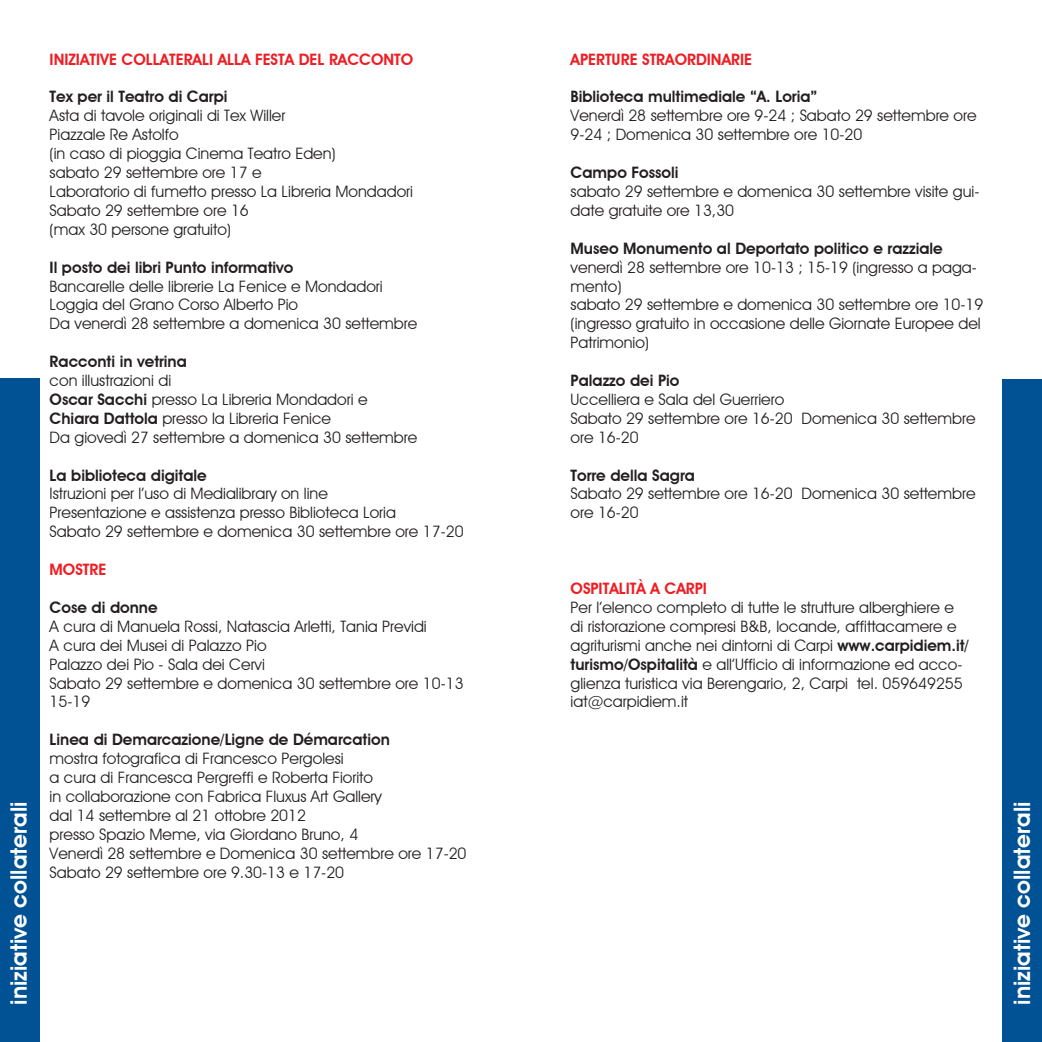
<style>
.page{position:relative;width:1042px;height:1042px;background:#fff}
.page>*{position:absolute;margin:0;border:0;box-sizing:border-box;transform-origin:0 0}
.Testo_normale{font:600 22.75px "Avant Garde IT Cby BT";color:#fff}
.t1{font:15.75px/18.9px "Avant Garde IT Cby BT";color:#231f20}
.t2{font:600 15.75px "Avant Garde IT Cby BT";color:#231f20}
.t3{font:600 15.75px "Avant Garde IT Cby BT";color:#ee1d23}
.s1{font-weight:600}
</style>
<div class="page">
<div style="left:0;top:378px;width:39px;height:664px;background:#005294"></div>
<div style="left:1002px;top:379px;width:40px;height:663px;background:#005294"></div>
<p class="t3" style="left:50px;top:50px;width:365px">INIZIATIVE COLLATERALI ALLA FESTA DEL RACCONTO</p>
<p class="t2" style="left:50px;top:87px;width:179px">Tex per il Teatro di Carpi</p>
<p class="t1" style="left:50px;top:106px;width:237px">Asta di tavole originali di Tex Willer</p>
<p class="t1" style="left:50px;top:125px;width:131px">Piazzale Re Astolfo</p>
<p class="t1" style="left:50px;top:144px;width:288px">(in caso di pioggia Cinema Teatro Eden)</p>
<p class="t1" style="left:50px;top:163px;width:213px">sabato 29 settembre ore 17 e</p>
<p class="t1" style="left:50px;top:182px;width:365px">Laboratorio di fumetto presso La Libreria Mondadori</p>
<p class="t1" style="left:50px;top:201px;width:201px">Sabato 29 settembre ore 16</p>
<p class="t1" style="left:50px;top:220px;width:183px">(max 30 persone gratuito)</p>
<p class="t2" style="left:50px;top:258px;width:245px">Il posto dei libri Punto informativo</p>
<p class="t1" style="left:50px;top:276px;width:335px">Bancarelle delle librerie La Fenice e Mondadori</p>
<p class="t1" style="left:50px;top:295px;width:250px">Loggia del Grano Corso Alberto Pio</p>
<p class="t1" style="left:50px;top:314px;width:369px">Da venerdì 28 settembre a domenica 30 settembre</p>
<p class="t2" style="left:50px;top:352px;width:139px">Racconti in vetrina</p>
<p class="t1" style="left:50px;top:371px;width:123px">con illustrazioni di</p>
<p class="t1" style="left:50px;top:390px;width:319px"><span class="s1">Oscar Sacchi</span> presso La Libreria Mondadori e</p>
<p class="t1" style="left:50px;top:409px;width:283px"><span class="s1">Chiara Dattola</span> presso la Libreria Fenice</p>
<p class="t1" style="left:50px;top:427px;width:369px">Da giovedì 27 settembre a domenica 30 settembre</p>
<p class="t2" style="left:50px;top:465px;width:159px">La biblioteca digitale</p>
<p class="t1" style="left:50px;top:484px;width:280px">Istruzioni per l’uso di Medialibrary on line</p>
<p class="t1" style="left:50px;top:503px;width:348px">Presentazione e assistenza presso Biblioteca Loria</p>
<p class="t1" style="left:50px;top:522px;width:415px">Sabato 29 settembre e domenica 30 settembre ore 17-20</p>
<p class="t3" style="left:50px;top:560px;width:58px">MOSTRE</p>
<p class="t2" style="left:50px;top:598px;width:110px">Cose di donne</p>
<p class="t1" style="left:50px;top:616px;width:379px">A cura di Manuela Rossi, Natascia Arletti, Tania Previdi</p>
<p class="t1" style="left:50px;top:635px;width:218px">A cura dei Musei di Palazzo Pio</p>
<p class="t1" style="left:50px;top:654px;width:217px">Palazzo dei Pio - Sala dei Cervi</p>
<p class="t1" style="left:50px;top:673px;width:415px">Sabato 29 settembre e domenica 30 settembre ore 10-13<br>15-19</p>
<p class="t2" style="left:50px;top:730px;width:342px">Linea di Demarcazione/Ligne de Démarcation</p>
<p class="t1" style="left:50px;top:749px;width:296px">mostra fotografica di Francesco Pergolesi</p>
<p class="t1" style="left:50px;top:768px;width:325px">a cura di Francesca Pergreffi e Roberta Fiorito</p>
<p class="t1" style="left:50px;top:787px;width:334px">in collaborazione con Fabrica Fluxus Art Gallery</p>
<p class="t1" style="left:50px;top:805px;width:258px">dal 14 settembre al 21 ottobre 2012</p>
<p class="t1" style="left:50px;top:824px;width:310px">presso Spazio Meme, via Giordano Bruno, 4</p>
<p class="t1" style="left:50px;top:843px;width:418px">Venerdì 28 settembre e Domenica 30 settembre ore 17-20</p>
<p class="t1" style="left:50px;top:862px;width:296px">Sabato 29 settembre ore 9.30-13 e 17-20</p>
<p class="t3" style="left:570px;top:50px;width:183px">APERTURE STRAORDINARIE</p>
<p class="t2" style="left:570px;top:87px;width:248px">Biblioteca multimediale “A. Loria”</p>
<p class="t1" style="left:570px;top:106px;width:407px">Venerdì 28 settembre ore 9-24 ; Sabato 29 settembre ore<br>9-24 ; Domenica 30 settembre ore 10-20</p>
<p class="t2" style="left:570px;top:163px;width:109px">Campo Fossoli</p>
<p class="t1" style="left:570px;top:182px;width:410px">sabato 29 settembre e domenica 30 settembre visite gui&shy;date gratuite ore 13,30</p>
<p class="t2" style="left:570px;top:239px;width:374px">Museo Monumento al Deportato politico e razziale</p>
<p class="t1" style="left:570px;top:257px;width:408px">venerdì 28 settembre ore 10-13 ; 15-19 (ingresso a paga&shy;mento)</p>
<p class="t1" style="left:570px;top:295px;width:414px">sabato 29 settembre e domenica 30 settembre ore 10-19</p>
<p class="t1" style="left:570px;top:314px;width:412px">(ingresso gratuito in occasione delle Giornate Europee del<br>Patrimonio)</p>
<p class="t2" style="left:570px;top:371px;width:110px">Palazzo dei Pio</p>
<p class="t1" style="left:570px;top:390px;width:215px">Uccelliera e Sala del Guerriero</p>
<p class="t1" style="left:570px;top:409px;width:406px">Sabato 29 settembre ore 16-20 Domenica 30 settembre ore 16-20</p>
<p class="t2" style="left:570px;top:465px;width:126px">Torre della Sagra</p>
<p class="t1" style="left:570px;top:484px;width:406px">Sabato 29 settembre ore 16-20 Domenica 30 settembre ore 16-20</p>
<p class="t3" style="left:570px;top:579px;width:138px">OSPITALITÀ A CARPI</p>
<p class="t1" style="left:570px;top:598px;width:400px">Per l’elenco completo di tutte le strutture alberghiere e di ristorazione compresi B&amp;B, locande, affittacamere e agriturismi anche nei dintorni di Carpi <span class="s1">www.carpidiem.it/ turismo/Ospitalità</span> e all’Ufficio di informazione ed acco&shy;glienza turistica via Berengario, 2, Carpi tel. 059649255 iat@carpidiem.it</p>
<p class="Testo_normale" style="left:5px;top:1005px;width:205px;rotate:-90deg">iniziative collaterali</p>
<p class="Testo_normale" style="left:1008px;top:1005px;width:205px;rotate:-90deg">iniziative collaterali</p>
</div>
